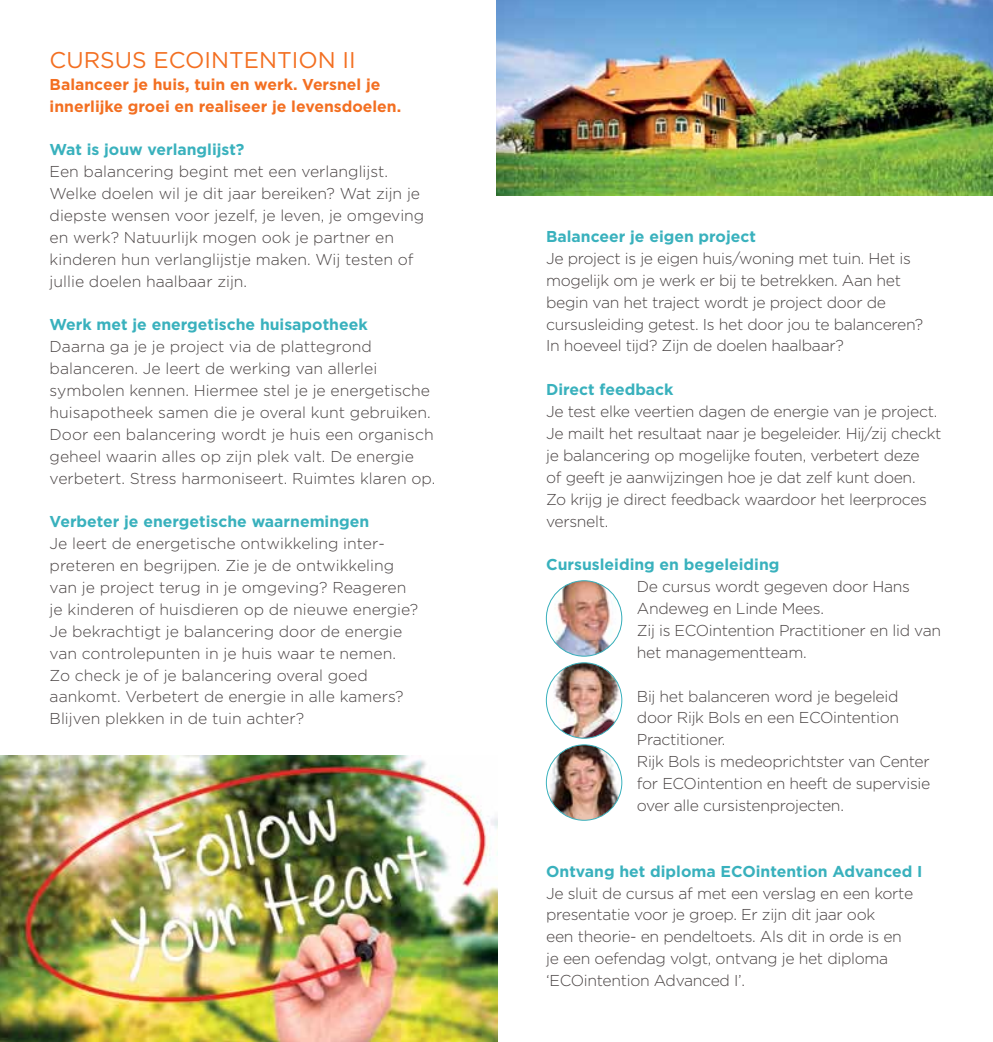
<style>
.page{position:relative;width:993px;height:1042px;background:#fff}
.page>*{position:absolute;margin:0;border:0;box-sizing:border-box;transform-origin:0 0}
.t1{font:22.75px "Gotham";color:#f36f21}
.t2{font:300 15.75px/21.9px "Gotham";letter-spacing:-.02em;color:#494343}
.t3{font:300 15.75px/21.9px "Gotham";color:#494343}
.t4{font:700 15.75px "Gotham";color:#39b1bd}
.t5{font:700 15.75px/21.9px "Gotham";color:#f36f21}
</style>
<div class="page">
<img style="left:0;top:755px;width:497px;height:287px">
<img style="left:496px;top:0;width:496px;height:195px">
<img style="left:546px;top:581px;width:75px;height:75px;border-radius:38px">
<div style="left:546px;top:580px;width:76px;height:76px;border:1px solid #39b1bd;border-radius:50%"></div>
<img style="left:546px;top:663px;width:75px;height:75px;border-radius:38px">
<div style="left:546px;top:662px;width:76px;height:76px;border:1px solid #39b1bd;border-radius:50%"></div>
<img style="left:546px;top:745px;width:75px;height:75px;border-radius:38px">
<div style="left:546px;top:744px;width:76px;height:76px;border:1px solid #39b1bd;border-radius:50%"></div>
<h1 class="t1" style="left:50px;top:45px;width:67px">CU RSUS</h1>
<h1 class="t1" style="left:153px;top:45px;width:66px">ECOINTENTION</h1>
<h1 class="t1" style="left:342px;top:45px;width:15px">II</h1>
<p class="t5" style="left:50px;top:73px;width:353px">Balanceer je huis, tuin en werk. Versnel je innerlijke groei en realiseer je levensdoelen.</p>
<p class="t4" style="left:50px;top:139px;width:196px">Wat is jouw verlanglijst?</p>
<p class="t3" style="left:50px;top:160px;width:376px">Een balancering begint met een verlanglijst.<br>Welke doelen wil je dit jaar bereiken? Wat zijn je diepste wensen voor jezelf, je leven, je omgeving en werk? Natuurlijk mogen ook je partner en kinderen hun verlanglijstje maken. Wij testen of jullie doelen haalbaar zijn.</p>
<p class="t4" style="left:50px;top:314px;width:319px">Werk met je energetische huisapotheek</p>
<p class="t3" style="left:50px;top:335px;width:387px">Daarna ga je je project via de plattegrond balanceren. Je leert de werking van allerlei symbolen kennen. H iermee stel je je energetische huisapotheek samen die je overal kunt gebruiken.<br>Door een balancering wordt je huis een organisch geheel waarin alles op zijn plek valt. De energie verbetert. Stress harmoniseert. Ruimtes klaren op.</p>
<p class="t4" style="left:50px;top:511px;width:321px">Verbeter je energetische waarnemingen</p>
<p class="t3" style="left:50px;top:532px;width:370px">Je leert de energetische ontwikkeling inter&shy;preteren en begrijpen. Zie je de ontwikkeling van je project terug in je omgeving? Reageren je kinderen of huisdieren op de nieuwe energie?<br>Je bekrachtigt je balancering door de energie van controlepunten in je huis waar te nemen.<br>Zo check je of je balancering overal goed aankomt. Verbetert de energie in alle kamers?<br>Blijven plekken in de tuin achter?</p>
<p class="t4" style="left:546px;top:226px;width:211px">Balanceer je eigen project</p>
<p class="t2" style="left:546px;top:247px;width:378px">Je project is je eigen huis/woning met tuin. Het is mogelijk om je werk er bij te betrekken. Aan het begin van het traject wordt je project door de cursusleiding getest. Is het door jou te balanceren?<br>I n hoeveel tijd? Zijn de doelen haalbaar?</p>
<p class="t4" style="left:546px;top:379px;width:129px">Direct feedback</p>
<p class="t2" style="left:546px;top:400px;width:397px">Je test elke veertien dagen de energie van je project.<br>Je mailt het resultaat naar je begeleider. H ij/zij checkt je balancering op mogelijke fouten, verbetert deze<br>of geeft je aanwijzingen hoe je dat zelf kunt doen.<br>Zo krijg je direct feedback waardoor het leerproces versnelt.</p>
<p class="t4" style="left:546px;top:554px;width:235px">Cursusleiding en begeleiding</p>
<p class="t2" style="left:636px;top:575px;width:305px">De cursus wordt gegeven door Hans<br>Andeweg en Linde Mees.<br>Zij is ECOintention Practitioner en lid van het managementteam.</p>
<p class="t2" style="left:636px;top:684px;width:295px">Bij het balanceren word je begeleid door Rijk Bols en een ECOintention<br>Practitioner.<br>Rijk Bols is medeoprichtster van Center for ECOintention en heeft de supervisie over alle cursistenprojecten.</p>
<p class="t4" style="left:546px;top:860px;width:378px">Ontvang het diploma ECOintention Advanced I</p>
<p class="t2" style="left:546px;top:881px;width:368px">Je sluit de cursus af met een verslag en een korte presentatie voor je groep. Er zijn dit jaar ook<br>een theorie- en pendeltoets. Als dit in orde is en je een oefendag volgt, ontvang je het diploma ‘ECOintention Advanced I’.</p>
</div>
